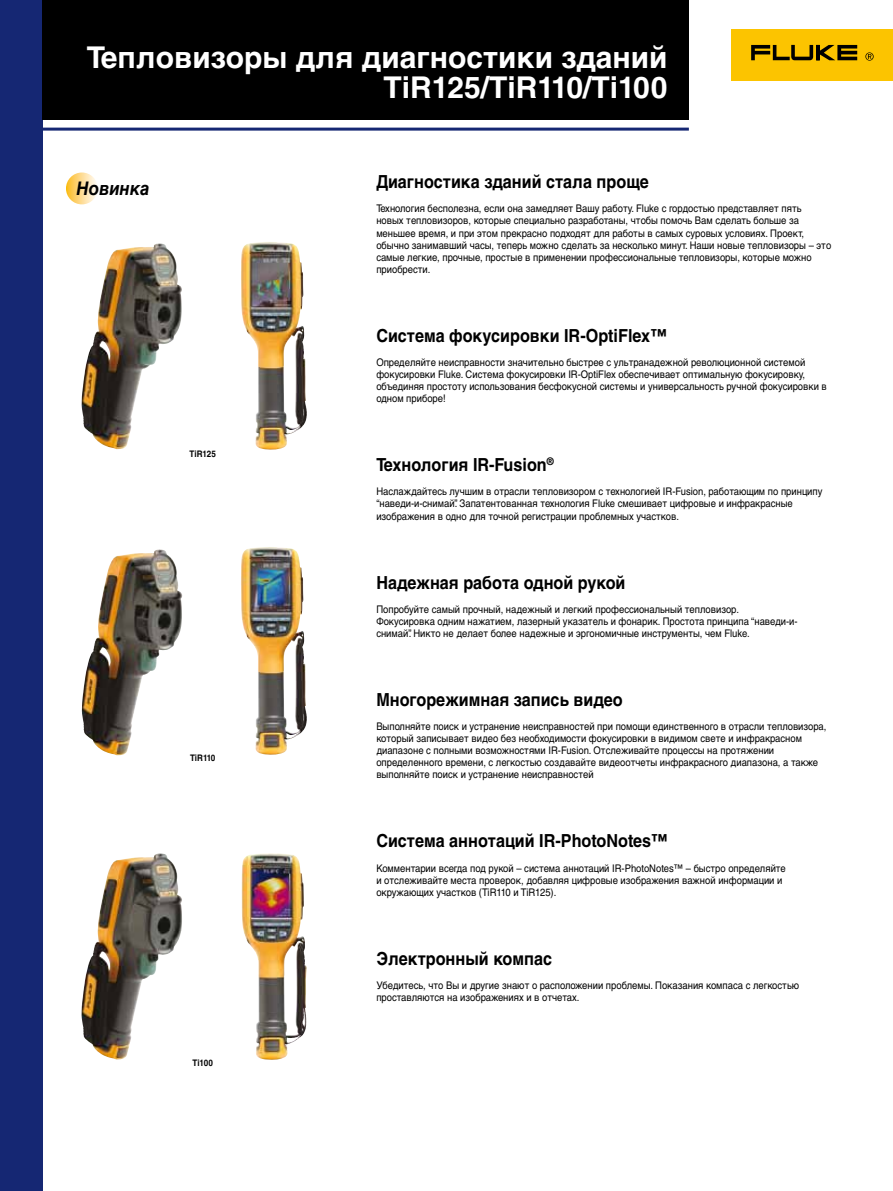
<style>
.page{position:relative;width:893px;height:1191px;background:#fff}
.page>*{position:absolute;margin:0;border:0;box-sizing:border-box;transform-origin:0 0}
.t1{font:700 30px/30px "Helvetica LT Std";color:#fff;text-align:right}
.t2{font:italic 700 18.75px "Helvetica LT Std";color:#000;scale:.9 1}
.t3{font:700 18px "Helvetica LT Std";color:#000;scale:.9 1}
.t4{font:10.5px/12.1px "Helvetica LT Std";color:#000;scale:.9 1}
.t5{font:700 9px "Helvetica LT Std";color:#000;scale:.9 1}
</style>
<div class="page">
<div style="left:731px;top:30px;width:162px;height:51px;background:#fcc400"></div>
<hr style="left:0;top:128px;width:689px;height:3px;background:#152773">
<svg style="left:751px;top:45px;width:106px;height:15px"></svg>
<svg style="left:865px;top:52px;width:9px;height:9px"></svg>
<div style="left:66px;top:172px;width:32px;height:32px;background:linear-gradient(to right,#fcbc26,#fffbf9);border-radius:16px"></div>
<img style="left:81px;top:244px;width:101px;height:205px">
<img style="left:241px;top:242px;width:66px;height:208px">
<img style="left:82px;top:550px;width:100px;height:205px">
<img style="left:241px;top:547px;width:66px;height:208px">
<img style="left:81px;top:853px;width:101px;height:206px">
<img style="left:242px;top:853px;width:64px;height:207px">
<div style="left:0;top:0;width:43px;height:1191px;background:#152773"></div>
<div style="left:43px;top:0;width:646px;height:119px;background:#000"></div>
<h1 class="t1" style="left:87px;top:42px;width:582px">Тепловизоры для диагностики зданий<br>TiR125/TiR110/Ti100</h1>
<h2 class="t2" style="left:77px;top:177px;width:83px">Новинка</h2>
<p class="t5" style="left:190px;top:449px;width:31px">TiR125</p>
<p class="t5" style="left:190px;top:752px;width:30px">TiR110</p>
<p class="t5" style="left:192px;top:1057px;width:24px">Ti100</p>
<h3 class="t3" style="left:376px;top:171px;width:304px">Диагностика зданий стала проще</h3>
<p class="t4" style="left:376px;top:203px;width:507px">Технология бесполезна, если она замедляет Вашу работу. Fluke с гордостью представляет пять новых тепловизоров, которые специально разработаны, чтобы помочь Вам сделать больше за меньшее время, и при этом прекрасно подходят для работы в самых суровых условиях. Проект, обычно занимавший часы, теперь можно сделать за несколько минут. Наши новые тепловизоры – это самые легкие, прочные, простые в применении профессиональные тепловизоры, которые можно приобрести.</p>
<h3 class="t3" style="left:376px;top:324px;width:324px">Система фокусировки IR-OptiFlex™</h3>
<p class="t4" style="left:376px;top:356px;width:502px">Определяйте неисправности значительно быстрее с ультранадежной революционной системой фокусировки Fluke. Система фокусировки IR-OptiFlex обеспечивает оптимальную фокусировку, объединяя простоту использования бесфокусной системы и универсальность ручной фокусировки в одном приборе!</p>
<h3 class="t3" style="left:376px;top:454px;width:199px">Технология IR-Fusion<sup>®</sup></h3>
<p class="t4" style="left:376px;top:485px;width:497px">Наслаждайтесь лучшим в отрасли тепловизором с технологией IR-Fusion, работающим по принципу “наведи-и-снимай”. Запатентованная технология Fluke смешивает цифровые и инфракрасные изображения в одно для точной регистрации проблемных участков.</p>
<h3 class="t3" style="left:376px;top:571px;width:278px">Надежная работа одной рукой</h3>
<p class="t4" style="left:376px;top:603px;width:470px">Попробуйте самый прочный, надежный и легкий профессиональный тепловизор.<br>Фокусировка одним нажатием, лазерный указатель и фонарик. Простота принципа “наведи-и&shy;снимай”. Никто не делает более надежные и эргономичные инструменты, чем Fluke.</p>
<h3 class="t3" style="left:376px;top:688px;width:275px">Многорежимная запись видео</h3>
<p class="t4" style="left:376px;top:720px;width:502px">Выполняйте поиск и устранение неисправностей при помощи единственного в отрасли тепловизора, который записывает видео без необходимости фокусировки в видимом свете и инфракрасном диапазоне с полными возможностями IR-Fusion. Отслеживайте процессы на протяжении определенного времени, с легкостью создавайте видеоотчеты инфракрасного диапазона, а также выполняйте поиск и устранение неисправностей</p>
<h3 class="t3" style="left:376px;top:830px;width:325px">Система аннотаций IR-PhotoNotes™</h3>
<p class="t4" style="left:376px;top:861px;width:457px">Комментарии всегда под рукой – система аннотаций IR-PhotoNotes™ – быстро определяйте и отслеживайте места проверок, добавляя цифровые изображения важной информации и окружающих участков (TiR110 и TiR125).</p>
<h3 class="t3" style="left:376px;top:947px;width:197px">Электронный компас</h3>
<p class="t4" style="left:376px;top:979px;width:471px">Убедитесь, что Вы и другие знают о расположении проблемы. Показания компаса с легкостью проставляются на изображениях и в отчетах.</p>
</div>
